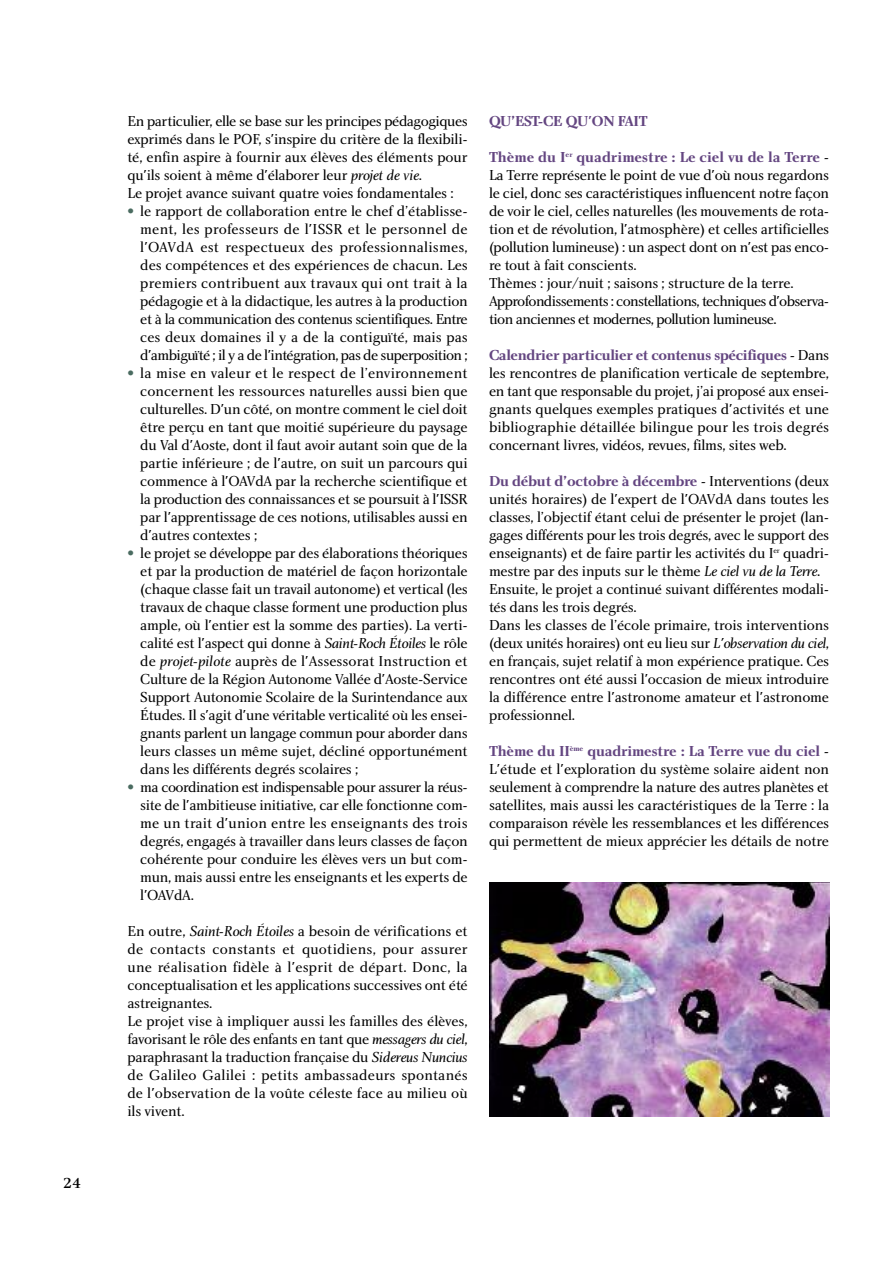
<style>
.page{position:relative;width:893px;height:1263px;background:#fff}
.page>*{position:absolute;margin:0;border:0;box-sizing:border-box;transform-origin:0 0}
.t1{font:15px/18px "Charlotte Book Plain";letter-spacing:-.02em;color:#000;text-align:justify}
.t2{font:15px "Charlotte Bold Plain";letter-spacing:-.02em;color:#644681}
.t3{font:15px "Charlotte Bold Plain";color:#644681}
.t4{font:15px "Charlotte Medium Plain";color:#000}
.s1{font-family:"Charlotte Book Italic Plain"}
.s2{color:#4a6b60}
.s3{font-family:"Charlotte Book Plain";color:#000}
</style>
<div class="page">
<img style="left:489px;top:882px;width:340px;height:234px">
<p class="t4" style="left:63px;top:1177px;width:20px">24</p>
<p class="t1" style="left:128px;top:113px;width:342px;text-align:left">En particulier, elle se base sur les principes pédagogiques exprimés dans le POF, s'inspire du critère de la flexibili&shy;té, enfin aspire à fournir aux élèves des éléments pour qu'ils soient à même d'élaborer leur <span class="s1">projet de vie</span>.<br>Le projet avance suivant quatre voies fondamentales :</p>
<p class="t1" style="left:140px;top:203px;width:329px;text-indent:-13px"><span class="s2">•</span> le rapport de collaboration entre le chef d’établisse&shy;ment, les professeurs de l'ISSR et le personnel de l'OAVdA est respectueux des professionnalismes, des compétences et des expériences de chacun. Les premiers contribuent aux travaux qui ont trait à la pédagogie et à la didactique, les autres à la production et à la communication des contenus scientifiques. Entre ces deux domaines il y a de la contiguïté, mais pas d'ambiguïté ; il y a de l'intégration, pas de superposition ;</p>
<p class="t1" style="left:140px;top:365px;width:329px;text-indent:-13px"><span class="s2">•</span> la mise en valeur et le respect de l’environnement concernent les ressources naturelles aussi bien que culturelles. D'un côté, on montre comment le ciel doit être perçu en tant que moitié supérieure du paysage du Val d'Aoste, dont il faut avoir autant soin que de la partie inférieure ; de l'autre, on suit un parcours qui commence à l'OAVdA par la recherche scientifique et la production des connaissances et se poursuit à l'ISSR par l'apprentissage de ces notions, utilisables aussi en d'autres contextes ;</p>
<p class="t1" style="left:140px;top:545px;width:329px;text-indent:-13px"><span class="s2">•</span> le projet se développe par des élaborations théoriques et par la production de matériel de façon horizontale (chaque classe fait un travail autonome) et vertical (les travaux de chaque classe forment une production plus ample, où l'entier est la somme des parties). La verti&shy;calité est l'aspect qui donne à <span class="s1">Saint-Roch Étoiles</span> le rôle de <span class="s1">projet-pilote</span> auprès de l'Assessorat Instruction et Culture de la Région Autonome Vallée d'Aoste-Service Support Autonomie Scolaire de la Surintendance aux Études. Il s'agit d'une véritable verticalité où les ensei&shy;gnants parlent un langage commun pour aborder dans leurs classes un même sujet, décliné opportunément dans les différents degrés scolaires ;</p>
<p class="t1" style="left:140px;top:779px;width:329px;text-indent:-13px"><span class="s2">•</span> ma coordination est indispensable pour assurer la réus&shy;site de l'ambitieuse initiative, car elle fonctionne com&shy;me un trait d'union entre les enseignants des trois degrés, engagés à travailler dans leurs classes de façon cohérente pour conduire les élèves vers un but com&shy;mun, mais aussi entre les enseignants et les experts de l'OAVdA.</p>
<p class="t1" style="left:128px;top:923px;width:342px;text-align:left">En outre, <span class="s1">Saint-Roch Étoiles</span> a besoin de vérifications et de contacts constants et quotidiens, pour assurer une réalisation fidèle à l'esprit de départ. Donc, la conceptualisation et les applications successives ont été astreignantes.<br>Le projet vise à impliquer aussi les familles des élèves, favorisant le rôle des enfants en tant que <span class="s1">messagers du ciel</span>, paraphrasant la traduction française du <span class="s1">Sidereus Nuncius </span>de Galileo Galilei : petits ambassadeurs spontanés de l'observation de la voûte céleste face au milieu où ils vivent.</p>
<p class="t2" style="left:489px;top:115px;width:160px">QU’EST-CE QU'ON FAIT</p>
<p class="t3" style="left:489px;top:151px;width:342px">Thème du I<sup>er</sup> quadrimestre : Le ciel vu de la Terre <span class="s3">-</span></p>
<p class="t1" style="left:489px;top:167px;width:342px;text-align:left">La Terre représente le point de vue d'où nous regardons le ciel, donc ses caractéristiques influencent notre façon de voir le ciel, celles naturelles (les mouvements de rota&shy;tion et de révolution, l'atmosphère) et celles artificielles (pollution lumineuse) : un aspect dont on n'est pas enco&shy;re tout à fait conscients.<br>Thèmes : jour/nuit ; saisons ; structure de la terre.<br>Approfondissements : constellations, techniques d'observa&shy;tion anciennes et modernes, pollution lumineuse.</p>
<p class="t2" style="left:489px;top:349px;width:342px">Calendrier particulier et contenus spécifiques <span class="s3">- Dans</span></p>
<p class="t1" style="left:489px;top:365px;width:342px">les rencontres de planification verticale de septembre, en tant que responsable du projet, j’ai proposé aux ensei&shy;gnants quelques exemples pratiques d'activités et une bibliographie détaillée bilingue pour les trois degrés concernant livres, vidéos, revues, films, sites web.</p>
<p class="t2" style="left:489px;top:475px;width:342px">Du début d’octobre à décembre <span class="s3">- Interventions (deux</span></p>
<p class="t1" style="left:489px;top:491px;width:342px;text-align:left">unités horaires) de l'expert de l'OAVdA dans toutes les classes, l’objectif étant celui de présenter le projet (lan&shy;gages différents pour les trois degrés, avec le support des enseignants) et de faire partir les activités du I<sup>er</sup> quadri&shy;mestre par des inputs sur le thème <span class="s1">Le ciel vu de la Terre</span>.<br>Ensuite, le projet a continué suivant différentes modali&shy;tés dans les trois degrés.<br>Dans les classes de l’école primaire, trois interventions (deux unités horaires) ont eu lieu sur <span class="s1">L'observation du ciel</span>, en français, sujet relatif à mon expérience pratique. Ces rencontres ont été aussi l'occasion de mieux introduire la différence entre l'astronome amateur et l'astronome professionnel.</p>
<p class="t2" style="left:489px;top:745px;width:342px">Thème du II<sup>ème</sup> quadrimestre : La Terre vue du ciel <span class="s3">-</span></p>
<p class="t1" style="left:489px;top:761px;width:342px">L'étude et l'exploration du système solaire aident non seulement à comprendre la nature des autres planètes et satellites, mais aussi les caractéristiques de la Terre : la comparaison révèle les ressemblances et les différences qui permettent de mieux apprécier les détails de notre</p>
</div>
